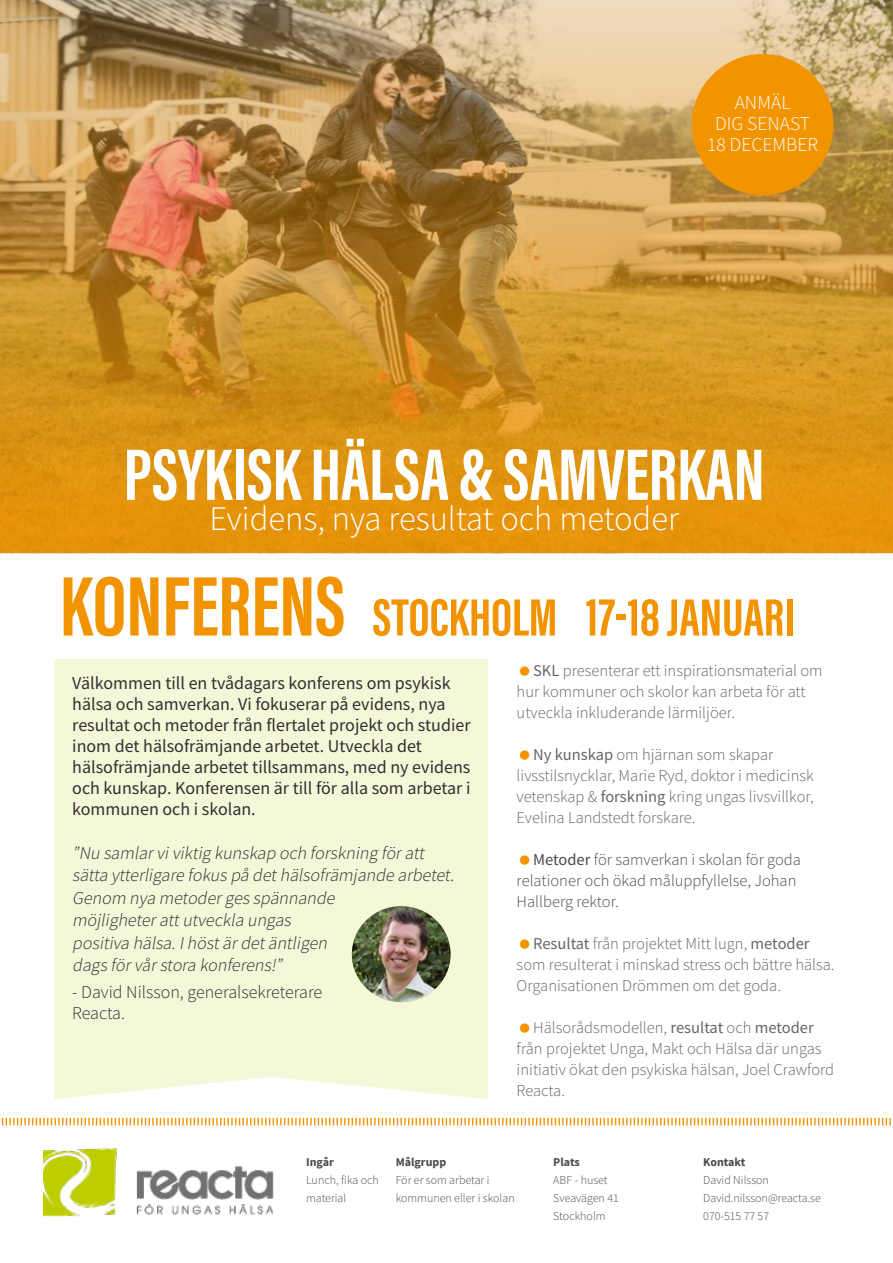
<style>
.page{position:relative;width:893px;height:1263px;background:#fff}
.page>*{position:absolute;margin:0;border:0;box-sizing:border-box;transform-origin:0 0}
.t1{font:700 75px "Acumin Pro Extra Cond";color:#fff}
.t2{font:700 54px "Acumin Pro Extra Cond";color:#f29400}
.t3{font:300 34.5px "Source Sans Pro";color:#fff}
.t4{font:300 19.5px "Source Sans Pro";color:#fff}
.t5{font:18px/21px "Source Sans Pro";color:#312f30}
.t6{font:italic 300 18px/22.5px "Source Sans Pro";color:#312f30}
.t7{font:300 18px/21px "Source Sans Pro";color:#312f30}
.t8{font:300 16.5px/21px "Source Sans Pro";color:#666}
.t9{font:300 16.5px/21px "Source Sans Pro";color:#4b4b4b}
.t10{font:300 12px/18px "Source Sans Pro";color:#4b4c4d}
.t11{font:700 12px "Source Sans Pro";color:#4b4c4d}
.s1{font-size:87px}
.s2{font-weight:400}
</style>
<div class="page">
<div style="left:54px;top:659px;width:434px;height:440px;background:#f5f7d9"></div>
<img style="left:0;top:0;width:893px;height:553px">
<img style="left:44px;top:1148px;width:230px;height:69px">
<svg style="left:1px;top:1117px;width:890px;height:9px"></svg>
<img style="left:352px;top:906px;width:99px;height:96px">
<div style="left:692px;top:54px;width:141px;height:141px;background:#f29400;border-radius:50%"></div>
<p class="t4" style="left:735px;top:91px;width:57px">ANMÄL</p>
<p class="t4" style="left:715px;top:112px;width:97px">DIG SENAST</p>
<p class="t4" style="left:707px;top:133px;width:113px">18 DECEMBER</p>
<p class="t1" style="left:124px;top:429px;width:642px">PSYKISK HÄLSA &amp; SAMVERKAN</p>
<p class="t3" style="left:209px;top:497px;width:471px">Evidens, nya resultat och metoder</p>
<p class="t2" style="left:60px;top:584px;width:736px"><span class="s1">KONFERENS</span> STOCKHOLM 17-18 JANUARI</p>
<p class="t5" style="left:72px;top:673px;width:400px">Välkommen till en tvådagars konferens om psykisk hälsa och samverkan. Vi fokuserar på evidens, nya resultat och metoder från flertalet projekt och studier inom det hälsofrämjande arbetet. Utveckla det hälsofrämjande arbetet tillsammans, med ny evidens och kunskap. Konferensen är till för alla som arbetar i kommunen och i skolan.</p>
<p class="t6" style="left:72px;top:842px;width:387px">”Nu samlarviviktig kunskap och forskning föratt sätta ytterligare fokus på dethälsofrämjande arbetet.<br>Genom nya metoderges spännande<br>möj ligheterattutveckla ungas<br>positiva hälsa.Ihöstärdetäntligen<br>dags förvårstora konferens!”</p>
<p class="t7" style="left:72px;top:982px;width:252px">- David Nilsson, generalsekreterare<br>Reacta.</p>
<p class="t8" style="left:517px;top:660px;width:307px;text-indent:16px"><span class="s2">SKL</span> presenterar ett inspirationsmaterial om hur kommuner och skolor kan arbeta för att utveckla inkluderande lärmiljöer.</p>
<p class="t8" style="left:517px;top:744px;width:299px;text-indent:16px"><span class="s2">Ny kunskap</span> om hjärnan som skapar livsstilsnycklar, Marie Ryd, doktor i medicinsk vetenskap &amp; <span class="s2">forskning</span> kring ungas livsvillkor, Evelina Landstedt forskare.</p>
<p class="t9" style="left:517px;top:849px;width:286px;text-indent:16px"><span class="s2">Metoder</span> för samverkan i skolan för goda relationer och ökad måluppfyllelse, Johan<br>Hallberg rektor.</p>
<p class="t8" style="left:517px;top:933px;width:319px;text-indent:16px"><span class="s2">Resultat</span> från projektet Mitt lugn, <span class="s2">metoder </span>som resulterat i minskad stress och bättre hälsa.<br>Organisationen Drömmen om det goda.</p>
<p class="t8" style="left:517px;top:1017px;width:319px;text-indent:16px">Hälsorådsmodellen, <span class="s2">resultat</span> och <span class="s2">metoder </span>från projektet Unga, Makt och Hälsa där ungas initiativ ökat den psykiska hälsan, Joel Crawford Reacta.</p>
<p class="t11" style="left:306px;top:1153px;width:29px">Ingår</p>
<p class="t10" style="left:306px;top:1171px;width:74px">Lunch, fika och material</p>
<p class="t11" style="left:396px;top:1153px;width:52px">Målgrupp</p>
<p class="t10" style="left:396px;top:1171px;width:121px">För er som arbetar i kommunen eller i skolan</p>
<p class="t11" style="left:553px;top:1153px;width:28px">Plats</p>
<p class="t10" style="left:553px;top:1171px;width:56px">ABF - huset</p>
<p class="t10" style="left:553px;top:1189px;width:67px">Sveavägen 41<br>Stockholm</p>
<p class="t11" style="left:703px;top:1153px;width:44px">Kontakt</p>
<p class="t10" style="left:703px;top:1171px;width:67px">David Nilsson</p>
<p class="t10" style="left:703px;top:1189px;width:119px">David.nilsson@reacta.se<br>070-515 77 57</p>
</div>
